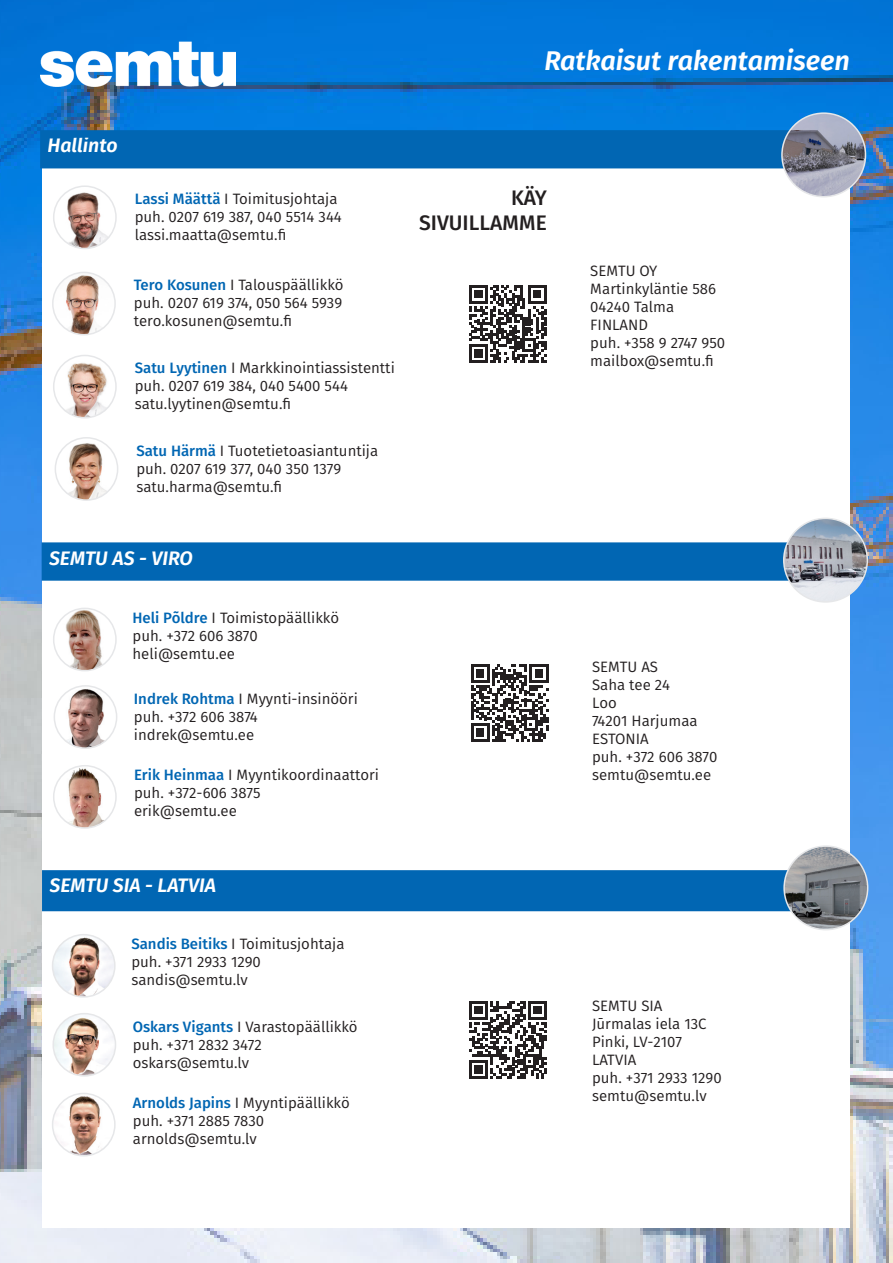
<style>
.page{position:relative;width:893px;height:1263px;background:#fff}
.page>*{position:absolute;margin:0;border:0;box-sizing:border-box;transform-origin:0 0}
.Kappaletyyli_3{font:italic 600 27px "Fira Sans";color:#fff}
.t1{font:500 21px "Fira Sans";color:#231f20}
.Kappaletyyli_3-2{font:italic 600 19.5px "Fira Sans";color:#fff}
.t2{font:15px "Fira Sans";color:#231f20}
.s1{font-weight:500;color:#0166b3}
</style>
<div class="page">
<img style="left:0;top:0;width:893px;height:1263px">
<div style="left:43px;top:133px;width:807px;height:1095px;background:#fff"></div>
<img style="left:41px;top:41px;width:194px;height:45px">
<div style="left:44px;top:134px;width:762px;height:31px;background:#0166b3"></div>
<div style="left:40px;top:130px;width:770px;height:38px;border:8px solid #0166b3"></div>
<img style="left:55px;top:188px;width:57px;height:60px">
<div style="left:53px;top:185px;width:64px;height:64px;border:2px solid #e6e7e9;border-radius:50%"></div>
<div style="left:45px;top:546px;width:782px;height:31px;background:#0166b3"></div>
<div style="left:42px;top:542px;width:789px;height:39px;border:8px solid #0166b3"></div>
<img style="left:54px;top:608px;width:62px;height:63px;border-radius:31px">
<div style="left:53px;top:608px;width:64px;height:63px;border:2px solid #e6e7e9;border-radius:50%"></div>
<img style="left:782px;top:113px;width:83px;height:84px;border-radius:42px">
<div style="left:781px;top:112px;width:85px;height:85px;border:2px solid #e6e7e9;border-radius:50%"></div>
<img style="left:784px;top:518px;width:83px;height:84px;border-radius:42px">
<div style="left:783px;top:518px;width:85px;height:85px;border:2px solid #e6e7e9;border-radius:50%"></div>
<img style="left:54px;top:686px;width:63px;height:62px;border-radius:31px">
<div style="left:54px;top:685px;width:63px;height:64px;border:2px solid #e6e7e9;border-radius:50%"></div>
<img style="left:62px;top:767px;width:46px;height:59px">
<div style="left:53px;top:765px;width:64px;height:64px;border:2px solid #e6e7e9;border-radius:50%"></div>
<img style="left:55px;top:272px;width:58px;height:63px">
<div style="left:52px;top:272px;width:64px;height:63px;border:2px solid #e6e7e9;border-radius:50%"></div>
<img style="left:57px;top:356px;width:57px;height:62px">
<div style="left:53px;top:355px;width:64px;height:63px;border:2px solid #e6e7e9;border-radius:50%"></div>
<div style="left:46px;top:874px;width:754px;height:33px;background:#0166b3"></div>
<div style="left:42px;top:870px;width:762px;height:41px;border:8px solid #0166b3"></div>
<img style="left:53px;top:935px;width:62px;height:62px;border-radius:31px">
<div style="left:52px;top:934px;width:64px;height:64px;border:2px solid #e6e7e9;border-radius:50%"></div>
<img style="left:784px;top:846px;width:84px;height:84px;border-radius:42px">
<div style="left:783px;top:845px;width:85px;height:85px;border:2px solid #e6e7e9;border-radius:50%"></div>
<img style="left:53px;top:1013px;width:63px;height:63px;border-radius:31px">
<div style="left:52px;top:1013px;width:64px;height:64px;border:2px solid #e6e7e9;border-radius:50%"></div>
<img style="left:53px;top:1093px;width:62px;height:63px;border-radius:31px">
<div style="left:52px;top:1093px;width:64px;height:63px;border:2px solid #e6e7e9;border-radius:50%"></div>
<svg style="left:469px;top:285px;width:78px;height:78px"></svg>
<svg style="left:471px;top:664px;width:77px;height:78px"></svg>
<svg style="left:469px;top:1001px;width:78px;height:77px"></svg>
<img style="left:58px;top:440px;width:57px;height:58px">
<div style="left:55px;top:437px;width:63px;height:64px;border:2px solid #e6e7e9;border-radius:50%"></div>
<p class="Kappaletyyli_3" style="left:544px;top:42px;width:307px">Ratkaisut rakentamiseen</p>
<p class="Kappaletyyli_3-2" style="left:48px;top:132px;width:72px">Hallinto</p>
<p class="t2" style="left:135px;top:188px;width:204px"><span class="s1">Lassi Määttä</span> I Toimitusjohtaja</p>
<p class="t2" style="left:135px;top:206px;width:209px">puh. 0207 619 387, 040 5514 344</p>
<p class="t2" style="left:135px;top:224px;width:153px">lassi.maatta@semtu.fi</p>
<p class="t2" style="left:134px;top:275px;width:211px"><span class="s1">Tero Kosunen</span> I Talouspäällikkö</p>
<p class="t2" style="left:134px;top:293px;width:210px">puh. 0207 619 374, 050 564 5939</p>
<p class="t2" style="left:134px;top:311px;width:160px">tero.kosunen@semtu.fi</p>
<p class="t2" style="left:135px;top:358px;width:262px"><span class="s1">Satu Lyytinen</span> I Markkinointiassistentti</p>
<p class="t2" style="left:135px;top:376px;width:215px">puh. 0207 619 384, 040 5400 544</p>
<p class="t2" style="left:135px;top:394px;width:158px">satu.lyytinen@semtu.fi</p>
<p class="t2" style="left:136px;top:440px;width:243px"><span class="s1">Satu Härmä</span> I Tuotetietoasiantuntija</p>
<p class="t2" style="left:136px;top:458px;width:206px">puh. 0207 619 377, 040 350 1379</p>
<p class="t2" style="left:136px;top:476px;width:147px">satu.harma@semtu.fi</p>
<p class="Kappaletyyli_3-2" style="left:49px;top:544px;width:145px">SEMTU AS - VIRO</p>
<p class="t2" style="left:132px;top:607px;width:208px"><span class="s1">Heli Põldre</span> I Toimistopäällikkö</p>
<p class="t2" style="left:132px;top:625px;width:127px">puh. +372 606 3870</p>
<p class="t2" style="left:132px;top:643px;width:104px">heli@semtu.ee</p>
<p class="t2" style="left:134px;top:688px;width:225px"><span class="s1">Indrek Rohtma</span> I Myynti-insinööri</p>
<p class="t2" style="left:134px;top:706px;width:125px">puh. +372 606 3874</p>
<p class="t2" style="left:134px;top:724px;width:122px">indrek@semtu.ee</p>
<p class="t2" style="left:134px;top:764px;width:246px"><span class="s1">Erik Heinmaa</span> I Myyntikoordinaattori</p>
<p class="t2" style="left:134px;top:782px;width:128px">puh. +372-606 3875</p>
<p class="t2" style="left:134px;top:800px;width:104px">erik@semtu.ee</p>
<p class="Kappaletyyli_3-2" style="left:50px;top:872px;width:168px">SEMTU SIA - LATVIA</p>
<p class="t2" style="left:131px;top:933px;width:215px"><span class="s1">Sandis Beitiks</span> I Toimitusjohtaja</p>
<p class="t2" style="left:131px;top:951px;width:131px">puh. +371 2933 1290</p>
<p class="t2" style="left:131px;top:969px;width:118px">sandis@semtu.lv</p>
<p class="t2" style="left:133px;top:1016px;width:226px"><span class="s1">Oskars Vigants</span> I Varastopäällikkö</p>
<p class="t2" style="left:133px;top:1034px;width:131px">puh. +371 2832 3472</p>
<p class="t2" style="left:133px;top:1052px;width:118px">oskars@semtu.lv</p>
<p class="t2" style="left:133px;top:1092px;width:218px"><span class="s1">Arnolds Japins</span> I Myyntipäällikkö</p>
<p class="t2" style="left:133px;top:1110px;width:133px">puh. +371 2885 7830</p>
<p class="t2" style="left:133px;top:1128px;width:126px">arnolds@semtu.lv</p>
<p class="t1" style="left:511px;top:183px;width:37px">KÄY</p>
<p class="t1" style="left:419px;top:208px;width:129px">SIVUILLAMME</p>
<p class="t2" style="left:590px;top:260px;width:69px">SEMTU OY</p>
<p class="t2" style="left:590px;top:278px;width:127px">Martinkyläntie 586</p>
<p class="t2" style="left:590px;top:296px;width:85px">04240 Talma</p>
<p class="t2" style="left:590px;top:314px;width:59px">FINLAND</p>
<p class="t2" style="left:590px;top:332px;width:136px">puh. +358 9 2747 950</p>
<p class="t2" style="left:590px;top:350px;width:125px">mailbox@semtu.fi</p>
<p class="t2" style="left:592px;top:656px;width:68px">SEMTU AS</p>
<p class="t2" style="left:592px;top:674px;width:80px">Saha tee 24</p>
<p class="t2" style="left:592px;top:692px;width:26px">Loo</p>
<p class="t2" style="left:592px;top:710px;width:107px">74201 Harjumaa</p>
<p class="t2" style="left:592px;top:728px;width:58px">ESTONIA</p>
<p class="t2" style="left:592px;top:746px;width:127px">puh. +372 606 3870</p>
<p class="t2" style="left:592px;top:764px;width:121px">semtu@semtu.ee</p>
<p class="t2" style="left:592px;top:995px;width:72px">SEMTU SIA</p>
<p class="t2" style="left:592px;top:1013px;width:116px">Jūrmalas iela 13C</p>
<p class="t2" style="left:592px;top:1031px;width:92px">Pinki, LV-2107</p>
<p class="t2" style="left:592px;top:1049px;width:46px">LATVIA</p>
<p class="t2" style="left:592px;top:1067px;width:131px">puh. +371 2933 1290</p>
<p class="t2" style="left:592px;top:1085px;width:116px">semtu@semtu.lv</p>
</div>
